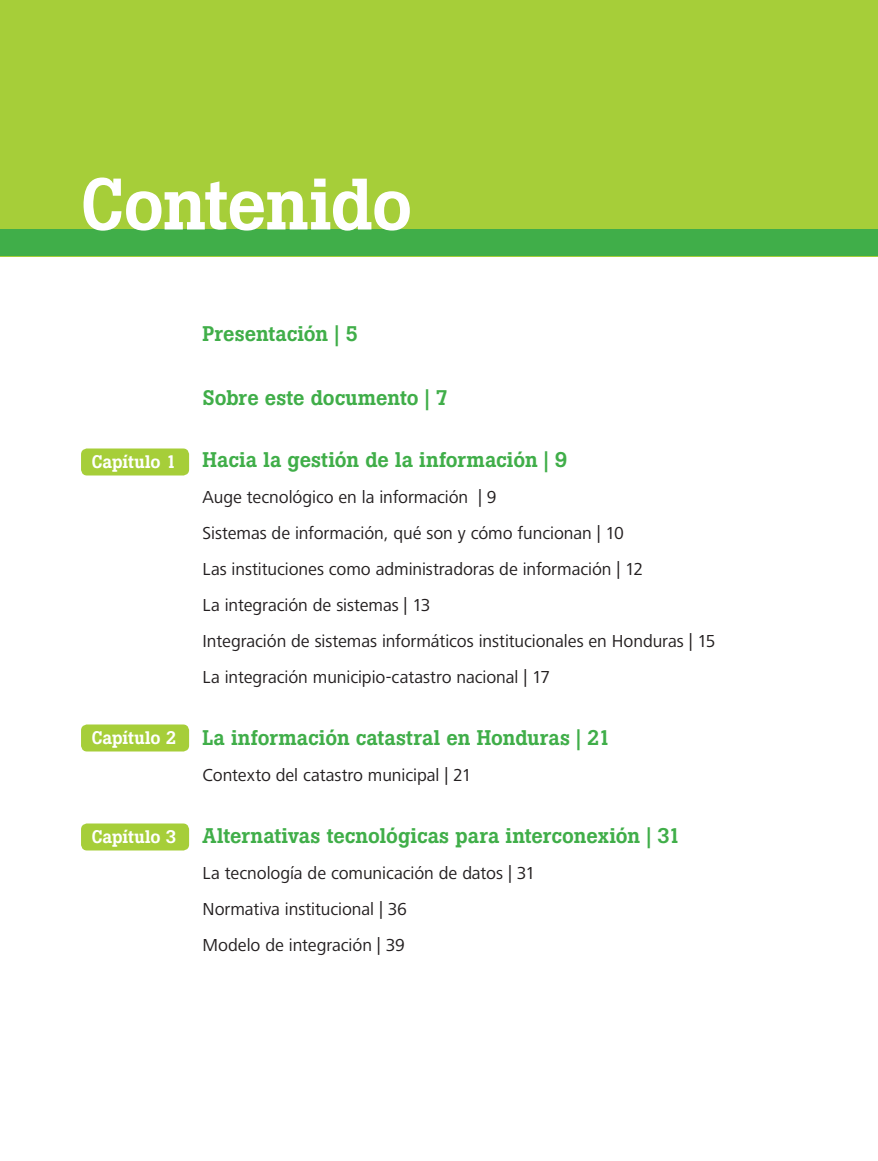
<style>
.page{position:relative;width:878px;height:1161px;background:#fff}
.page>*{position:absolute;margin:0;border:0;box-sizing:border-box;transform-origin:0 0}
.títulos{font:500 72px "Boton";letter-spacing:-.015em;color:#fff}
.índice-títulos{font:500 21px "Boton";color:#40ae49}
.títulos-2{font:500 21px "Boton";color:#40ae49}
.índice-subs{font:18px "Frutiger Next LT";letter-spacing:-.005em;color:#231f20}
.nombres_diagramas_ta{font:500 18px "Boton";letter-spacing:-.005em;color:#fff}
</style>
<div class="page">
<div style="left:0;top:0;width:878px;height:256px;background:#a6ce39"></div>
<div style="left:0;top:230px;width:878px;height:26px;background:#40ae49"></div>
<div style="left:81px;top:448px;width:108px;height:28px;background:#a6ce39;border-radius:6px"></div>
<div style="left:81px;top:724px;width:108px;height:28px;background:#a6ce39;border-radius:6px"></div>
<div style="left:81px;top:824px;width:108px;height:26px;background:#a6ce39;border-radius:6px"></div>
<p class="títulos" style="left:81px;top:162px;width:333px">Contenido</p>
<p class="títulos-2" style="left:202px;top:321px;width:157px">Presentación | 5</p>
<p class="índice-títulos" style="left:202px;top:385px;width:247px">Sobre este documento | 7</p>
<p class="nombres_diagramas_ta" style="left:92px;top:451px;width:86px">Capítulo 1</p>
<p class="índice-títulos" style="left:202px;top:447px;width:366px">Hacia la gestión de la información | 9</p>
<p class="índice-subs" style="left:202px;top:487px;width:295px">Auge tecnológico en la información | 9</p>
<p class="índice-subs" style="left:202px;top:523px;width:423px">Sistemas de información, qué son y cómo funcionan | 10</p>
<p class="índice-subs" style="left:202px;top:559px;width:442px">Las instituciones como administradoras de información | 12</p>
<p class="índice-subs" style="left:202px;top:595px;width:229px">La integración de sistemas | 13</p>
<p class="índice-subs" style="left:202px;top:631px;width:514px">Integración de sistemas informáticos institucionales en Honduras | 15</p>
<p class="índice-subs" style="left:202px;top:667px;width:349px">La integración municipio-catastro nacional | 17</p>
<p class="nombres_diagramas_ta" style="left:92px;top:727px;width:86px">Capítulo 2</p>
<p class="índice-títulos" style="left:202px;top:725px;width:409px">La información catastral en Honduras | 21</p>
<p class="índice-subs" style="left:202px;top:765px;width:270px">Contexto del catastro municipal | 21</p>
<p class="nombres_diagramas_ta" style="left:92px;top:826px;width:86px">Capítulo 3</p>
<p class="índice-títulos" style="left:202px;top:823px;width:480px">Alternativas tecnológicas para interconexión | 31</p>
<p class="índice-subs" style="left:202px;top:863px;width:334px">La tecnología de comunicación de datos | 31</p>
<p class="índice-subs" style="left:202px;top:899px;width:206px">Normativa institucional | 36</p>
<p class="índice-subs" style="left:202px;top:935px;width:204px">Modelo de integración | 39</p>
</div>
